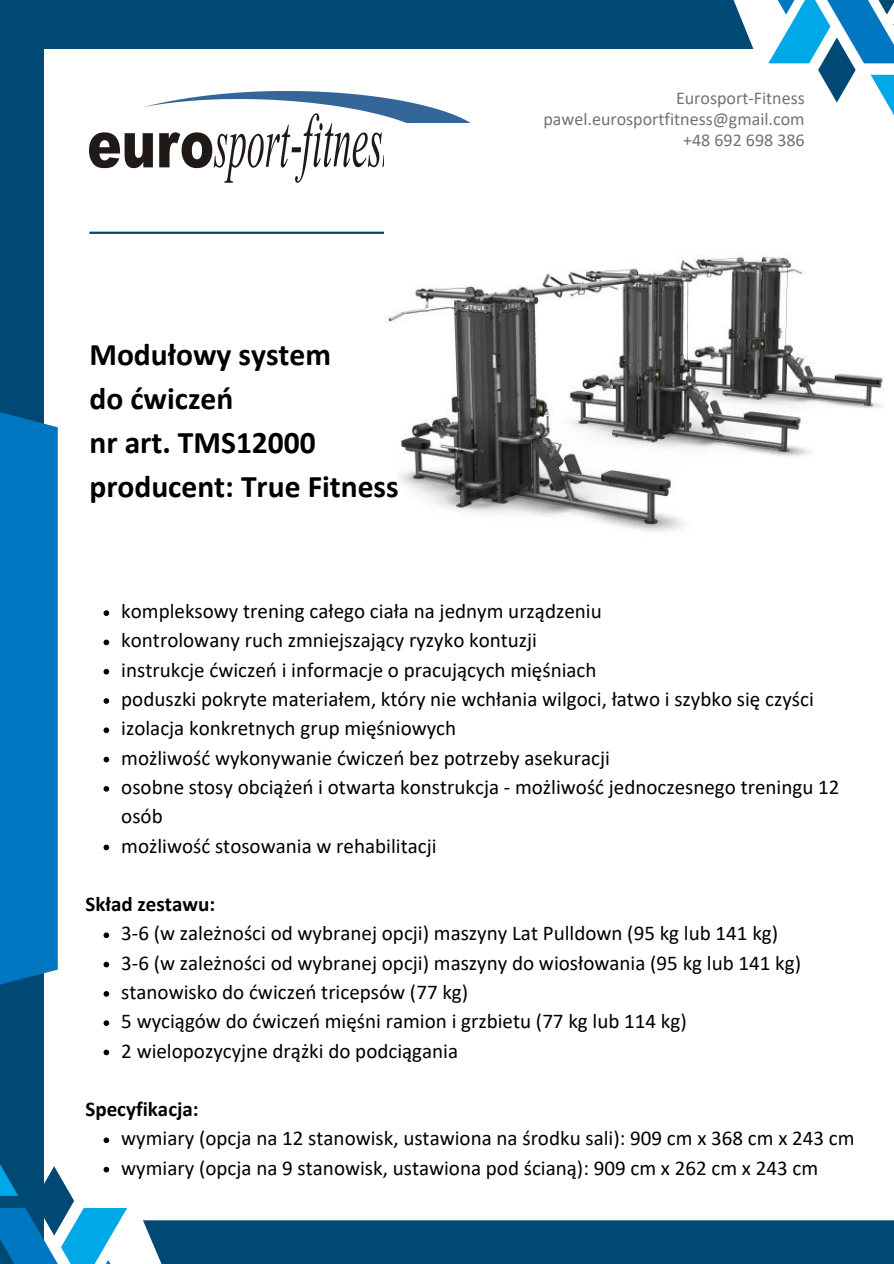
<style>
.page{position:relative;width:894px;height:1264px;background:#fff}
.page>*{position:absolute;margin:0;border:0;box-sizing:border-box;transform-origin:0 0}
.t1{font:700 31.5px "Calibri";color:#000}
.t2{font:21px/29.2px "Calibri";color:#000}
.t3{font:700 21px "Calibri";color:#000}
.t4{font:18px "Calibri";color:#737373}
</style>
<div class="page">
<svg style="left:768px;top:0;width:126px;height:115px"></svg>
<div style="left:0;top:40px;width:44px;height:1223px;background:#014975"></div>
<hr style="left:89px;top:232px;width:715px;height:2px;background:#014975">
<div style="left:0;top:0;width:753px;height:49px;background:#014975"></div>
<div style="left:143px;top:1220px;width:750px;height:43px;background:#014975"></div>
<div style="left:0;top:404px;width:58px;height:588px;background:#0077c0"></div>
<img style="left:89px;top:91px;width:382px;height:92px">
<img style="left:384px;top:124px;width:499px;height:408px">
<svg style="left:103px;top:610px;width:6px;height:6px"></svg>
<svg style="left:103px;top:639px;width:6px;height:6px"></svg>
<svg style="left:103px;top:669px;width:6px;height:5px"></svg>
<svg style="left:103px;top:698px;width:6px;height:5px"></svg>
<svg style="left:103px;top:727px;width:6px;height:6px"></svg>
<svg style="left:103px;top:756px;width:6px;height:6px"></svg>
<svg style="left:103px;top:786px;width:6px;height:5px"></svg>
<svg style="left:103px;top:844px;width:6px;height:6px"></svg>
<svg style="left:103px;top:932px;width:6px;height:6px"></svg>
<svg style="left:103px;top:961px;width:6px;height:6px"></svg>
<svg style="left:103px;top:991px;width:6px;height:5px"></svg>
<svg style="left:103px;top:1020px;width:6px;height:5px"></svg>
<svg style="left:103px;top:1049px;width:6px;height:6px"></svg>
<svg style="left:0;top:1137px;width:127px;height:126px"></svg>
<p class="t1" style="left:89px;top:342px;width:243px">Modułowy system</p>
<p class="t1" style="left:89px;top:386px;width:145px">do ćwiczeń</p>
<p class="t1" style="left:89px;top:430px;width:228px">nr art. TMS12000</p>
<p class="t1" style="left:89px;top:473px;width:311px">producent: True Fitness</p>
<p class="t4" style="left:675px;top:91px;width:130px">Eurosport-Fitness</p>
<p class="t4" style="left:543px;top:111px;width:263px">pawel.eurosportfitness@gmail.com</p>
<p class="t4" style="left:683px;top:132px;width:123px">+48 692 698 386</p>
<p class="t2" style="left:121px;top:598px;width:482px">kompleksowy trening całego ciała na jednym urządzeniu</p>
<p class="t2" style="left:121px;top:627px;width:417px">kontrolowany ruch zmniejszający ryzyko kontuzji</p>
<p class="t2" style="left:121px;top:657px;width:476px">instrukcje ćwiczeń i informacje o pracujących mięśniach</p>
<p class="t2" style="left:121px;top:686px;width:693px">poduszki pokryte materiałem, który nie wchłania wilgoci, łatwo i szybko się czyści</p>
<p class="t2" style="left:121px;top:715px;width:336px">izolacja konkretnych grup mięśniowych</p>
<p class="t2" style="left:121px;top:744px;width:490px">możliwość wykonywanie ćwiczeń bez potrzeby asekuracji</p>
<p class="t2" style="left:121px;top:774px;width:719px">osobne stosy obciążeń i otwarta konstrukcja - możliwość jednoczesnego treningu 12 osób</p>
<p class="t2" style="left:121px;top:832px;width:317px">możliwość stosowania w rehabilitacji</p>
<p class="t3" style="left:85px;top:895px;width:131px">Skład zestawu:</p>
<p class="t2" style="left:121px;top:920px;width:658px">3-6 (w zależności od wybranej opcji) maszyny Lat Pulldown (95 kg lub 141 kg)</p>
<p class="t2" style="left:121px;top:949px;width:681px">3-6 (w zależności od wybranej opcji) maszyny do wiosłowania (95 kg lub 141 kg)</p>
<p class="t2" style="left:121px;top:979px;width:348px">stanowisko do ćwiczeń tricepsów (77 kg)</p>
<p class="t2" style="left:121px;top:1008px;width:567px">5 wyciągów do ćwiczeń mięśni ramion i grzbietu (77 kg lub 114 kg)</p>
<p class="t2" style="left:121px;top:1037px;width:338px">2 wielopozycyjne drążki do podciągania</p>
<p class="t3" style="left:85px;top:1100px;width:115px">Specyfikacja:</p>
<p class="t2" style="left:121px;top:1125px;width:734px">wymiary (opcja na 12 stanowisk, ustawiona na środku sali): 909 cm x 368 cm x 243 cm</p>
<p class="t2" style="left:121px;top:1154px;width:698px">wymiary (opcja na 9 stanowisk, ustawiona pod ścianą): 909 cm x 262 cm x 243 cm</p>
</div>
